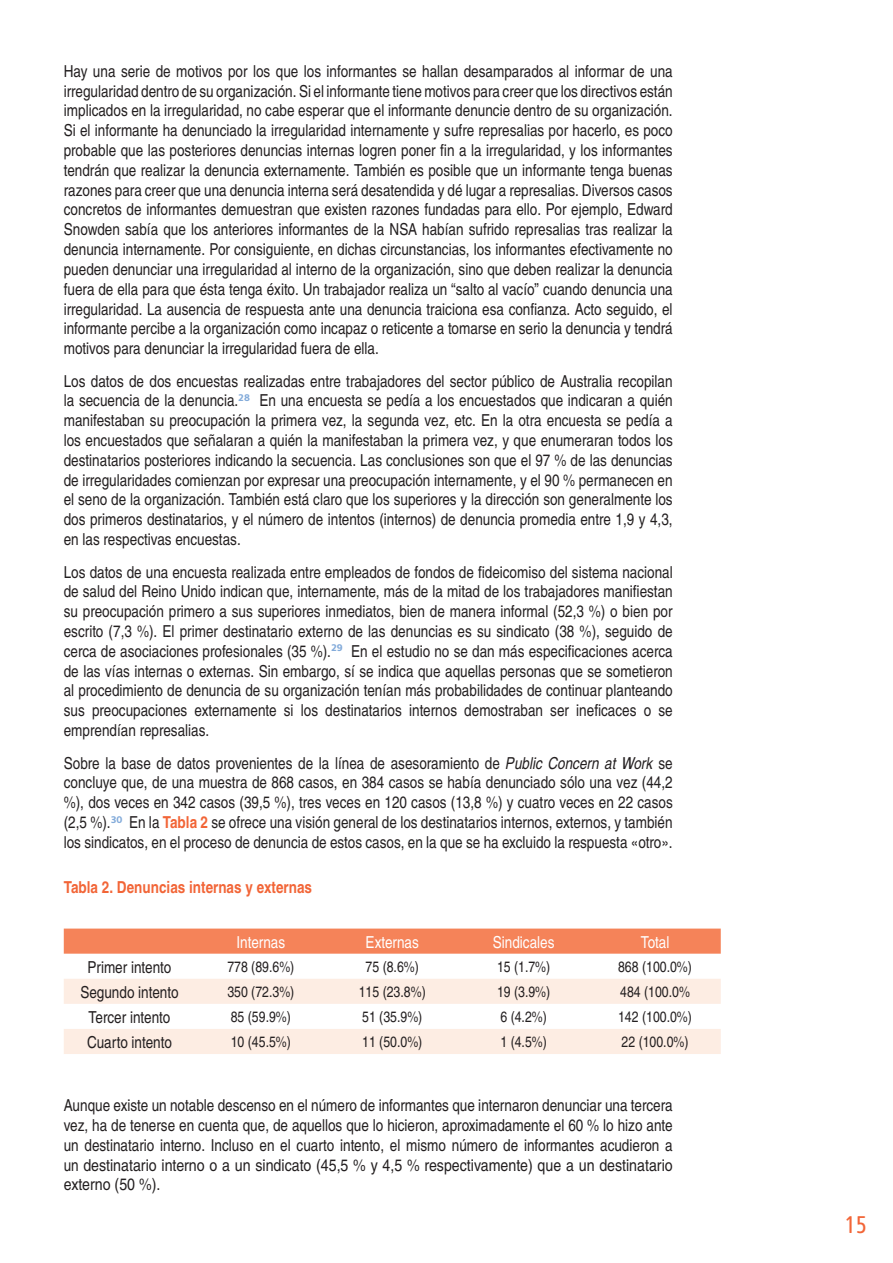
<style>
.page{position:relative;width:893px;height:1263px;background:#fff}
.page>*{position:absolute;margin:0;border:0;box-sizing:border-box;transform-origin:0 0}
.t1{font:24px "Core Sans NR47 Cn";color:#f26537}
.t2{font:16.5px/19.8px "Te X Gyre Heros Condensed";color:#231f20;text-align:justify}
.t3{font:700 16.5px "Te X Gyre Heros Condensed";color:#f26537}
.t4{font:16.5px "Te X Gyre Heros Condensed";color:#fff}
.t5{font:15px "Te X Gyre Heros Condensed";color:#231f20}
.s1{font-style:italic}
.s2{font-weight:700;color:#f26537}
</style>
<div class="page">
<svg style="left:64px;top:928px;width:657px;height:26px;background:#f5875e"></svg>
<svg style="left:64px;top:979px;width:657px;height:75px;fill:#fdede3"></svg>
<p class="t2" style="left:64px;top:60px;width:610px">Hay una serie de motivos por los que los informantes se hallan desamparados al informar de una irregularidad dentro de su organización. Si el informante tiene motivos para creer que los directivos están implicados en la irregularidad, no cabe esperar que el informante denuncie dentro de su organización.<br>Si el informante ha denunciado la irregularidad internamente y sufre represalias por hacerlo, es poco probable que las posteriores denuncias internas logren poner fin a la irregularidad, y los informantes tendrán que realizar la denuncia externamente. También es posible que un informante tenga buenas razones para creer que una denuncia interna será desatendida y dé lugar a represalias. Diversos casos concretos de informantes demuestran que existen razones fundadas para ello. Por ejemplo, Edward Snowden sabía que los anteriores informantes de la NSA habían sufrido represalias tras realizar la denuncia internamente. Por consiguiente, en dichas circunstancias, los informantes efectivamente no pueden denunciar una irregularidad al interno de la organización, sino que deben realizar la denuncia fuera de ella para que ésta tenga éxito. Un trabajador realiza un “salto al vacío” cuando denuncia una irregularidad. La ausencia de respuesta ante una denuncia traiciona esa confianza. Acto seguido, el informante percibe a la organización como incapaz o reticente a tomarse en serio la denuncia y tendrá motivos para denunciar la irregularidad fuera de ella.</p>
<p class="t2" style="left:64px;top:370px;width:610px">Los datos de dos encuestas realizadas entre trabajadores del sector público de Australia recopilan la secuencia de la denuncia.<sup>28</sup> En una encuesta se pedía a los encuestados que indicaran a quién manifestaban su preocupación la primera vez, la segunda vez, etc. En la otra encuesta se pedía a los encuestados que señalaran a quién la manifestaban la primera vez, y que enumeraran todos los destinatarios posteriores indicando la secuencia. Las conclusiones son que el 97 % de las denuncias de irregularidades comienzan por expresar una preocupación internamente, y el 90 % permanecen en el seno de la organización. También está claro que los superiores y la dirección son generalmente los dos primeros destinatarios, y el número de intentos (internos) de denuncia promedia entre 1,9 y 4,3, en las respectivas encuestas.</p>
<p class="t2" style="left:64px;top:561px;width:610px">Los datos de una encuesta realizada entre empleados de fondos de fideicomiso del sistema nacional de salud del Reino Unido indican que, internamente, más de la mitad de los trabajadores manifiestan su preocupación primero a sus superiores inmediatos, bien de manera informal (52,3 %) o bien por escrito (7,3 %). El primer destinatario externo de las denuncias es su sindicato (38 %), seguido de cerca de asociaciones profesionales (35 %).<sup>29</sup> En el estudio no se dan más especificaciones acerca de las vías internas o externas. Sin embargo, sí se indica que aquellas personas que se sometieron al procedimiento de denuncia de su organización tenían más probabilidades de continuar planteando sus preocupaciones externamente si los destinatarios internos demostraban ser ineficaces o se emprendían represalias.</p>
<p class="t2" style="left:64px;top:752px;width:610px">Sobre la base de datos provenientes de la línea de asesoramiento de <span class="s1">Public Concern at Work</span> se concluye que, de una muestra de 868 casos, en 384 casos se había denunciado sólo una vez (44,2 %), dos veces en 342 casos (39,5 %), tres veces en 120 casos (13,8 %) y cuatro veces en 22 casos (2,5 %).<sup>30</sup> En la <span class="s2">Tabla 2</span> se ofrece una visión general de los destinatarios internos, externos, y también los sindicatos, en el proceso de denuncia de estos casos, en la que se ha excluido la respuesta «otro».</p>
<p class="t3" style="left:64px;top:875px;width:250px">Tabla 2. Denuncias internas y externas</p>
<p class="t4" style="left:236px;top:930px;width:50px">Internas</p>
<p class="t4" style="left:366px;top:930px;width:55px">Externas</p>
<p class="t4" style="left:493px;top:930px;width:63px">Sindicales</p>
<p class="t4" style="left:641px;top:930px;width:30px">Total</p>
<p class="t2" style="left:88px;top:956px;width:85px">Primer intento</p>
<p class="t5" style="left:227px;top:955px;width:69px">778 (89.6%)</p>
<p class="t5" style="left:366px;top:955px;width:55px">75 (8.6%)</p>
<p class="t5" style="left:497px;top:955px;width:55px">15 (1.7%)</p>
<p class="t5" style="left:618px;top:955px;width:75px">868 (100.0%)</p>
<p class="t2" style="left:80px;top:981px;width:100px">Segundo intento</p>
<p class="t5" style="left:227px;top:980px;width:69px">350 (72.3%)</p>
<p class="t5" style="left:359px;top:980px;width:69px">115 (23.8%)</p>
<p class="t5" style="left:497px;top:980px;width:55px">19 (3.9%)</p>
<p class="t5" style="left:620px;top:980px;width:71px">484 (100.0%</p>
<p class="t2" style="left:89px;top:1006px;width:83px">Tercer intento</p>
<p class="t5" style="left:231px;top:1005px;width:62px">85 (59.9%)</p>
<p class="t5" style="left:362px;top:1005px;width:62px">51 (35.9%)</p>
<p class="t5" style="left:500px;top:1005px;width:48px">6 (4.2%)</p>
<p class="t5" style="left:618px;top:1005px;width:75px">142 (100.0%)</p>
<p class="t2" style="left:87px;top:1031px;width:86px">Cuarto intento</p>
<p class="t5" style="left:231px;top:1030px;width:62px">10 (45.5%)</p>
<p class="t5" style="left:362px;top:1030px;width:62px">11 (50.0%)</p>
<p class="t5" style="left:500px;top:1030px;width:48px">1 (4.5%)</p>
<p class="t5" style="left:622px;top:1030px;width:69px">22 (100.0%)</p>
<p class="t2" style="left:64px;top:1095px;width:610px">Aunque existe un notable descenso en el número de informantes que internaron denunciar una tercera vez, ha de tenerse en cuenta que, de aquellos que lo hicieron, aproximadamente el 60 % lo hizo ante un destinatario interno. Incluso en el cuarto intento, el mismo número de informantes acudieron a un destinatario interno o a un sindicato (45,5 % y 4,5 % respectivamente) que a un destinatario externo (50 %).</p>
<h1 class="t1" style="left:845px;top:1209px;width:23px">15</h1>
</div>
